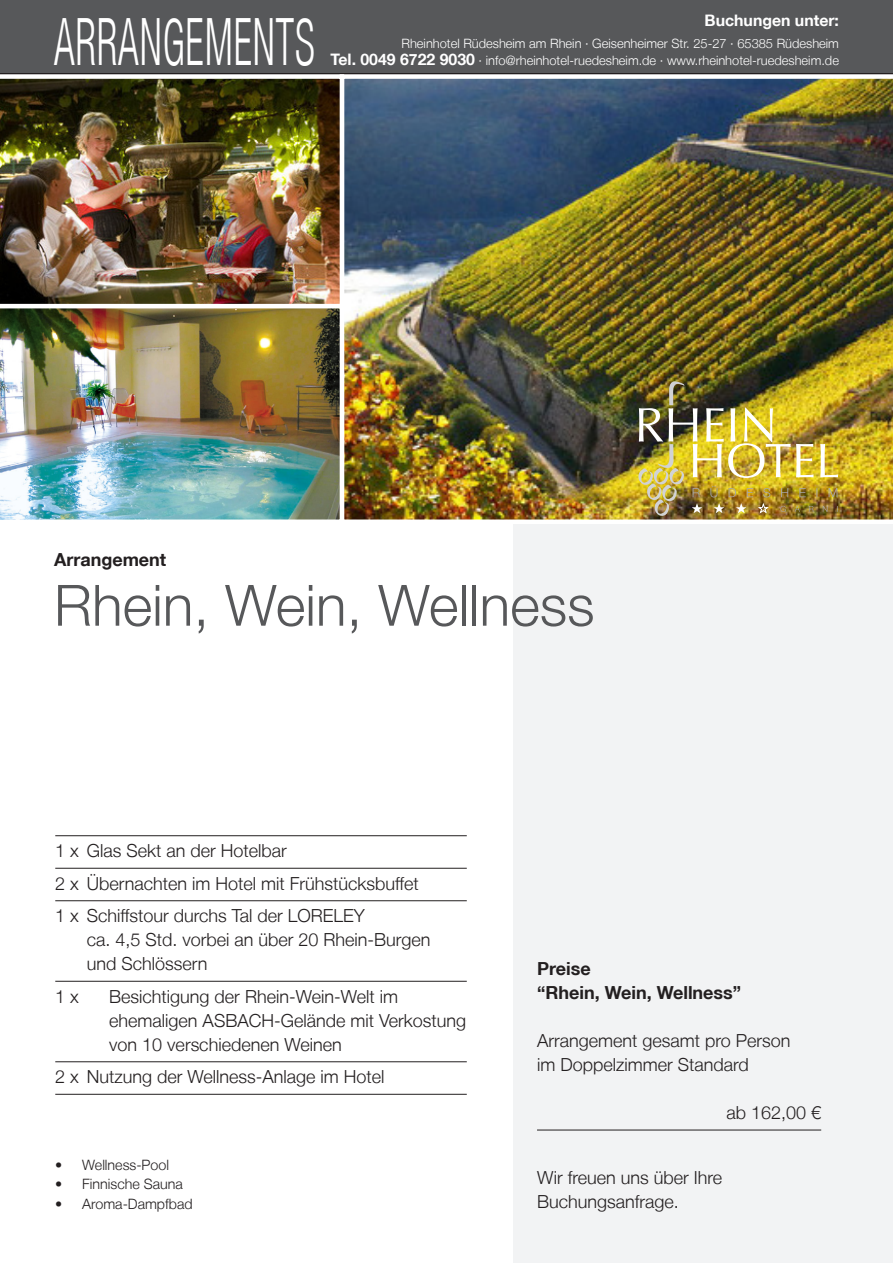
<style>
.page{position:relative;width:893px;height:1263px;background:#fff}
.page>*{position:absolute;margin:0;border:0;box-sizing:border-box;transform-origin:0 0}
.t1{font:300 condensed 65.25px "Helvetica Neue LT";letter-spacing:.02em;color:#fff;scale:.63 1}
.t2{font:300 57px "Helvetica Neue LT";color:#57585a}
.t3{font:300 18px/24px "Helvetica Neue LT";color:#231f20}
.t4{font:700 18px/24px "Helvetica Neue LT";color:#231f20}
.t5{font:700 15.9px "Helvetica Neue LT";color:#fff}
.t6{font:300 14.25px "Helvetica Neue LT";color:#231f20}
.t7{font:300 12.9px "Helvetica Neue LT";color:#fff}
.s1{font-weight:700;font-size:15.9px}
</style>
<div class="page">
<div style="left:0;top:0;width:893px;height:73px;background:#57585a"></div>
<hr style="left:0;top:73px;width:893px;height:4px;background:#231f20">
<div style="left:513px;top:519px;width:380px;height:744px;background:#f2f3f4"></div>
<img style="left:344px;top:74px;width:549px;height:450px">
<img style="left:0;top:74px;width:344px;height:230px">
<img style="left:0;top:308px;width:340px;height:212px">
<hr style="left:537px;top:1130px;width:284px;height:1px;background:#231f20">
<hr style="left:55px;top:835px;width:412px;height:1px;background:#231f20">
<hr style="left:55px;top:868px;width:412px;height:1px;background:#231f20">
<hr style="left:55px;top:900px;width:412px;height:1px;background:#231f20">
<hr style="left:55px;top:981px;width:412px;height:1px;background:#231f20">
<hr style="left:55px;top:1061px;width:412px;height:1px;background:#231f20">
<hr style="left:55px;top:1094px;width:412px;height:1px;background:#231f20">
<img style="left:638px;top:377px;width:200px;height:139px">
<h1 class="t1" style="left:54px;top:4px;width:415px">ARRANGEMENTS</h1>
<p class="t5" style="left:705px;top:11px;width:136px">Buchungen unter:</p>
<p class="t7" style="left:401px;top:36px;width:439px">Rheinhotel Rüdesheim am Rhein · Geisenheimer Str. 25-27 · 65385 Rüdesheim</p>
<p class="t7" style="left:331px;top:52px;width:510px"><span class="s1">Tel. 0049 6722 9030</span> · info@rheinhotel-ruedesheim.de · www.rheinhotel-ruedesheim.de</p>
<p class="t4" style="left:54px;top:547px;width:114px">Arrangement</p>
<h2 class="t2" style="left:54px;top:571px;width:542px">Rhein, Wein, Wellness</h2>
<p class="t3" style="left:55px;top:834px;width:365px;line-height:32.5px">1 x Glas Sekt an der Hotelbar<br>2 x Übernachten im Hotel mit Frühstücksbuffet<br>1 x Schiffstour durchs Tal der LORELEY</p>
<p class="t3" style="left:87px;top:928px;width:345px">ca. 4,5 Std. vorbei an über 20 Rhein-Burgen und Schlössern</p>
<p class="t3" style="left:55px;top:984px;width:25px">1 x</p>
<p class="t3" style="left:109px;top:984px;width:358px">Besichtigung der Rhein-Wein-Welt im ehemaligen ASBACH-Gelände mit Verkostung von 10 verschiedenen Weinen</p>
<p class="t3" style="left:55px;top:1065px;width:331px">2 x Nutzung der Wellness-Anlage im Hotel</p>
<p class="t6" style="left:55px;top:1156px;width:115px">• Wellness-Pool</p>
<p class="t6" style="left:55px;top:1176px;width:129px">• Finnische Sauna</p>
<p class="t6" style="left:55px;top:1195px;width:139px">• Aroma-Dampfbad</p>
<p class="t4" style="left:537px;top:956px;width:206px">Preise<br>“Rhein, Wein, Wellness”</p>
<p class="t3" style="left:537px;top:1028px;width:255px">Arrangement gesamt pro Person im Doppelzimmer Standard</p>
<p class="t3" style="left:726px;top:1100px;width:96px">ab 162,00 €</p>
<p class="t3" style="left:537px;top:1165px;width:187px">Wir freuen uns über Ihre<br>Buchungsanfrage.</p>
</div>
